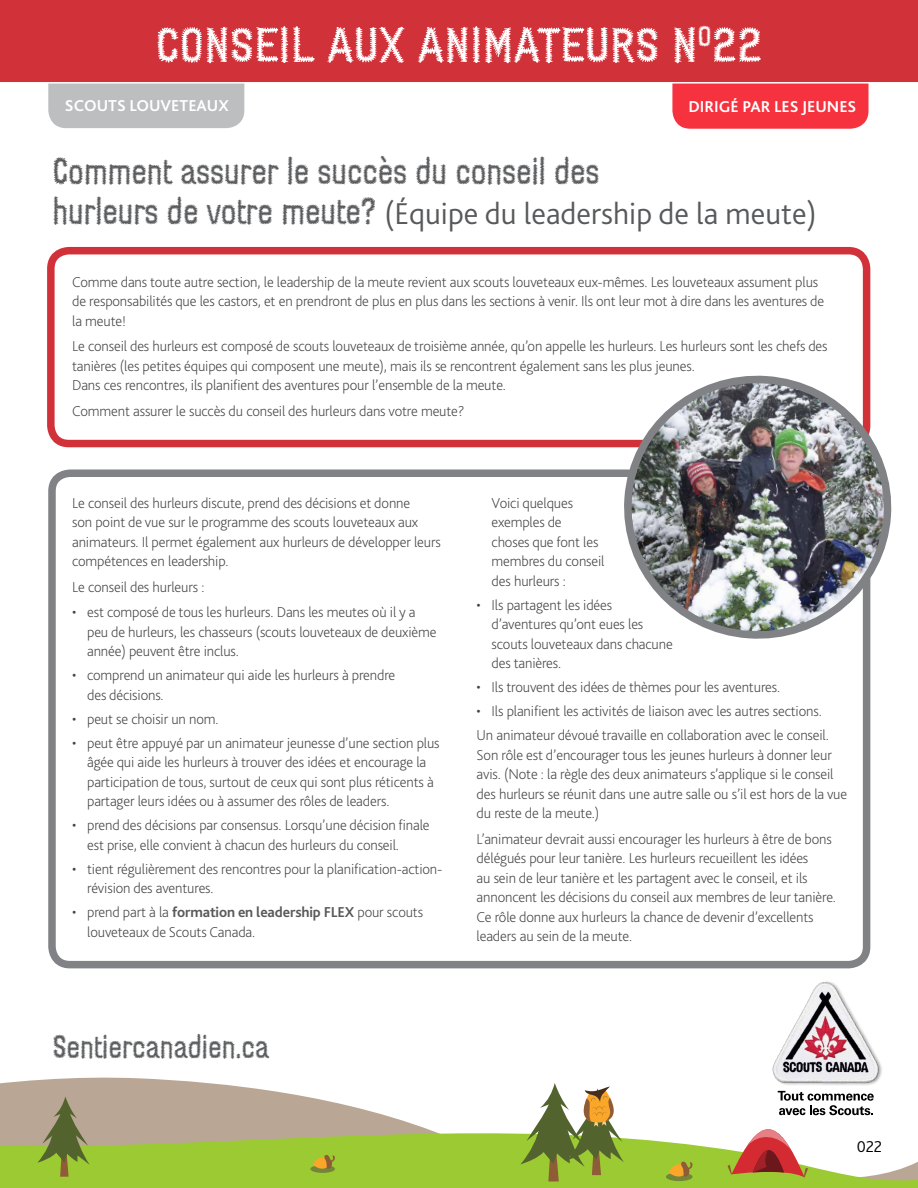
<style>
.page{position:relative;width:918px;height:1188px;background:#fff}
.page>*{position:absolute;margin:0;border:0;box-sizing:border-box;transform-origin:0 0}
.t1{font:48.45px "Conference Call BH Line Two";color:#fff;scale:1.18 1}
.t2{font:37.5px "Conference Call BH Line Two";color:#58595b}
.t3{font:33px "Conference Call BH Line Two";color:#58595b}
.t4{font:300 31.5px "Bliss 2";color:#58595b}
.t5{font:700 16.5px "Bliss 2";color:#fff}
.t6{font:300 16.5px "Bliss 2";color:#000}
.t7{font:200 15px/19.5px "Bliss 2";letter-spacing:-.01em;color:#414042}
.s1{font-family:"Conference Call BH Line Two";font-weight:400;font-size:37.5px}
.s2{font-weight:700;color:#58595b}
</style>
<div class="page">
<svg style="left:0;top:1077px;width:397px;height:42px;fill:#baa694"></svg>
<svg style="left:0;top:1119px;width:918px;height:69px;background:#aeca61"></svg>
<svg style="left:37px;top:1096px;width:53px;height:81px;background:#8f9658"></svg>
<svg style="left:520px;top:1083px;width:107px;height:98px"></svg>
<div style="left:666px;top:1173px;width:27px;height:8px;background:#738538;border-radius:50%"></div>
<svg style="left:669px;top:1161px;width:24px;height:18px"></svg>
<div style="left:310px;top:1165px;width:25px;height:8px;background:#738538;border-radius:50%"></div>
<svg style="left:313px;top:1154px;width:22px;height:17px"></svg>
<div style="left:47px;top:247px;width:823px;height:200px;border:8px solid #d13239;border-radius:18px"></div>
<div style="left:48px;top:470px;width:822px;height:498px;border:8px solid #808285;border-radius:18px"></div>
<div style="left:48px;top:48px;width:196px;height:80px;background:#bcbec0;border-radius:18px"></div>
<div style="left:672px;top:48px;width:196px;height:81px;background:#f7323f;border-radius:18px"></div>
<div style="left:0;top:0;width:918px;height:84px;background:#d13239"></div>
<img style="left:615px;top:367px;width:277px;height:276px">
<img style="left:772px;top:981px;width:110px;height:110px">
<svg style="left:728px;top:1091px;width:146px;height:86px"></svg>
<h1 class="t1" style="left:155px;top:14px;width:516px">CONSEIL AUX ANIMATEURS N<sup>O</sup>22</h1>
<p class="t5" style="left:65px;top:96px;width:166px">SCOUTS LOUVETEAUX</p>
<p class="t5" style="left:688px;top:96px;width:170px">DIRIGÉ PAR LES JEUNES</p>
<h2 class="t2" style="left:52px;top:147px;width:549px">Comment assurer le succès du conseil des</h2>
<h3 class="t4" style="left:52px;top:194px;width:766px"><span class="s1">hurleurs de votre meute?</span> (Équipe du leadership de la meute)</h3>
<p class="t7" style="left:72px;top:271px;width:754px">Comme dans toute autre section, le leadership de la meute revient aux scouts louveteaux eux-mêmes. Les louveteaux assument plus de responsabilités que les castors, et en prendront de plus en plus dans les sections à venir. Ils ont leur mot à dire dans les aventures de la meute!</p>
<p class="t7" style="left:72px;top:336px;width:757px">Le conseil des hurleurs est composé de scouts louveteaux de troisième année, qu’on appelle les hurleurs. Les hurleurs sont les chefs des tanières (les petites équipes qui composent une meute), mais ils se rencontrent également sans les plus jeunes.<br>Dans ces rencontres, ils planifient des aventures pour l’ensemble de la meute.</p>
<p class="t7" style="left:72px;top:400px;width:394px">Comment assurer le succès du conseil des hurleurs dans votre meute?</p>
<p class="t7" style="left:72px;top:493px;width:370px">Le conseil des hurleurs discute, prend des décisions et donne<br>son point de vue sur le programme des scouts louveteaux aux animateurs. Il permet également aux hurleurs de développer leurs compétences en leadership.</p>
<p class="t7" style="left:72px;top:577px;width:134px">Le conseil des hurleurs :</p>
<p class="t7" style="left:87px;top:602px;width:351px;text-indent:-15px">• est composé de tous les hurleurs. Dans les meutes où il y a peu de hurleurs, les chasseurs (scouts louveteaux de deuxième année) peuvent être inclus.</p>
<p class="t7" style="left:87px;top:665px;width:310px;text-indent:-15px">• comprend un animateur qui aide les hurleurs à prendre des décisions.</p>
<p class="t7" style="left:72px;top:709px;width:148px">• peut se choisir un nom.</p>
<p class="t7" style="left:87px;top:733px;width:354px;text-indent:-15px">• peut être appuyé par un animateur jeunesse d’une section plus âgée qui aide les hurleurs à trouver des idées et encourage la participation de tous, surtout de ceux qui sont plus réticents à partager leurs idées ou à assumer des rôles de leaders.</p>
<p class="t7" style="left:87px;top:815px;width:344px;text-indent:-15px">• prend des décisions par consensus. Lorsqu’une décision finale est prise, elle convient à chacun des hurleurs du conseil.</p>
<p class="t7" style="left:87px;top:859px;width:357px;text-indent:-15px">• tient régulièrement des rencontres pour la planification-action&shy;révision des aventures.</p>
<p class="t7" style="left:87px;top:902px;width:338px;text-indent:-15px">• prend part à la <span class="s2">formation en leadership FLEX</span> pour scouts louveteaux de Scouts Canada.</p>
<p class="t7" style="left:492px;top:493px;width:115px">Voici quelques exemples de<br>choses que font les membres du conseil des hurleurs :</p>
<p class="t7" style="left:492px;top:595px;width:183px;text-indent:-15px">• Ils partagent les idées d’aventures qu’ont eues les scouts louveteaux dans chacune des tanières.</p>
<p class="t7" style="left:477px;top:677px;width:305px">• Ils trouvent des idées de thèmes pour les aventures.</p>
<p class="t7" style="left:477px;top:699px;width:354px;line-height:24px">• Ils planifient les activités de liaison avec les autres sections.<br>Un animateur dévoué travaille en collaboration avec le conseil.</p>
<p class="t7" style="left:477px;top:745px;width:372px">Son rôle est d’encourager tous les jeunes hurleurs à donner leur avis. (Note : la règle des deux animateurs s’applique si le conseil des hurleurs se réunit dans une autre salle ou s’il est hors de la vue du reste de la meute.)</p>
<p class="t7" style="left:477px;top:829px;width:361px">L’animateur devrait aussi encourager les hurleurs à être de bons délégués pour leur tanière. Les hurleurs recueillent les idées<br>au sein de leur tanière et les partagent avec le conseil, et ils annoncent les décisions du conseil aux membres de leur tanière.<br>Ce rôle donne aux hurleurs la chance de devenir d’excellents leaders au sein de la meute.</p>
<h3 class="t3" style="left:53px;top:1026px;width:218px">Sentiercanadien.ca</h3>
<p class="t6" style="left:857px;top:1136px;width:27px">022</p>
</div>
